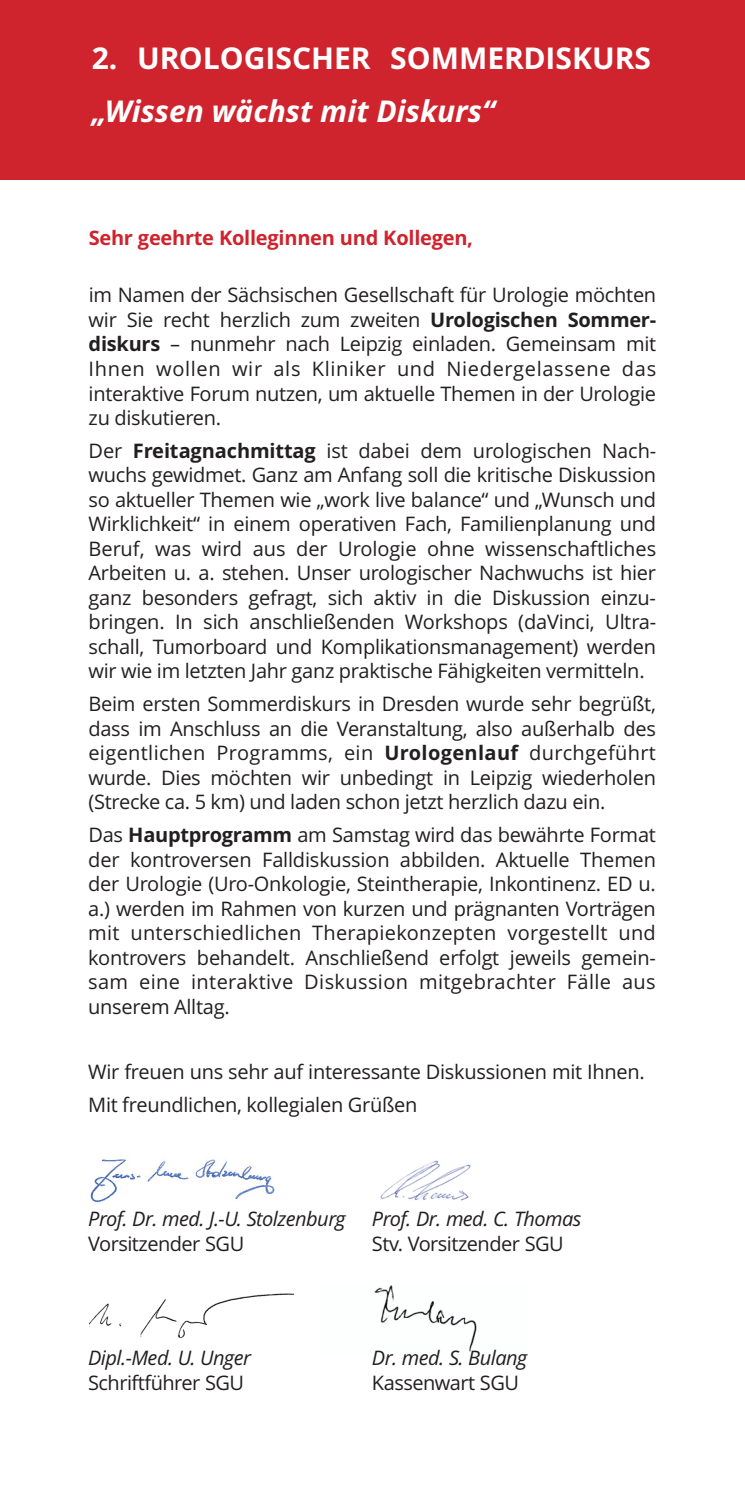
<style>
.page{position:relative;width:745px;height:1489px;background:#fff}
.page>*{position:absolute;margin:0;border:0;box-sizing:border-box;transform-origin:0 0}
.t1{font:700 30px "Open Sans";color:#fff}
.t2{font:italic 700 30px "Open Sans";color:#fff}
.t3{font:20px/24.5px "Open Sans";letter-spacing:-.015em;color:#231f20;text-align:justify}
.t4{font:italic 20px "Open Sans";letter-spacing:-.025em;color:#231f20}
.t5{font:700 20px "Open Sans";letter-spacing:-.015em;color:#cf232d}
.s1{font-weight:700}
</style>
<div class="page">
<img style="left:90px;top:1293px;width:203px;height:46px">
<img style="left:374px;top:1285px;width:103px;height:67px">
<img style="left:90px;top:1159px;width:185px;height:44px">
<img style="left:380px;top:1160px;width:91px;height:41px">
<div style="left:0;top:0;width:744px;height:180px;background:#cf232d"></div>
<h1 class="t1" style="left:92px;top:46px;width:560px">2. UROLOGISCHER SOMMERDISKURS</h1>
<h1 class="t2" style="left:92px;top:99px;width:404px">„Wissen wächst mit Diskurs“</h1>
<p class="t5" style="left:89px;top:230px;width:385px">Sehr geehrte Kolleginnen und Kollegen,</p>
<p class="t3" style="left:88px;top:285px;width:569px">im Namen der Sächsischen Gesellschaft für Urologie möchten wir Sie recht herzlich zum zweiten <span class="s1">Urologischen Sommer&shy;diskurs</span> – nunmehr nach Leipzig einladen. Gemeinsam mit Ihnen wollen wir als Kliniker und Niedergelassene das interaktive Forum nutzen, um aktuelle Themen in der Urologie zu diskutieren.</p>
<p class="t3" style="left:88px;top:440px;width:569px">Der <span class="s1">Freitagnachmittag</span> ist dabei dem urologischen Nach&shy;wuchs gewidmet. Ganz am Anfang soll die kritische Diskussion so aktueller Themen wie „work live balance“ und „Wunsch und Wirklichkeit“ in einem operativen Fach, Familienplanung und Beruf, was wird aus der Urologie ohne wissenschaftliches Arbeiten u. a. stehen. Unser urologischer Nachwuchs ist hier ganz besonders gefragt, sich aktiv in die Diskussion einzu&shy;bringen. In sich anschließenden Workshops (daVinci, Ultra&shy;schall, Tumorboard und Komplikationsmanagement) werden wir wie im letzten Jahr ganz praktische Fähigkeiten vermitteln.</p>
<p class="t3" style="left:88px;top:693px;width:568px">Beim ersten Sommerdiskurs in Dresden wurde sehr begrüßt, dass im Anschluss an die Veranstaltung, also außerhalb des eigentlichen Programms, ein <span class="s1">Urologenlauf</span> durchgeführt wurde. Dies möchten wir unbedingt in Leipzig wiederholen (Strecke ca. 5 km) und laden schon jetzt herzlich dazu ein.</p>
<p class="t3" style="left:88px;top:824px;width:569px">Das <span class="s1">Hauptprogramm</span> am Samstag wird das bewährte Format der kontroversen Falldiskussion abbilden. Aktuelle Themen der Urologie (Uro-Onkologie, Steintherapie, Inkontinenz. ED u. a.) werden im Rahmen von kurzen und prägnanten Vorträgen mit unterschiedlichen Therapiekonzepten vorgestellt und kontrovers behandelt. Anschließend erfolgt jeweils gemein&shy;sam eine interaktive Diskussion mitgebrachter Fälle aus unserem Alltag.</p>
<p class="t3" style="left:88px;top:1057px;width:558px;line-height:32.8px">Wir freuen uns sehr auf interessante Diskussionen mit Ihnen.<br>Mit freundlichen, kollegialen Grüßen</p>
<p class="t4" style="left:88px;top:1210px;width:259px">Prof. Dr. med. J.-U. Stolzenburg</p>
<p class="t4" style="left:372px;top:1210px;width:211px">Prof. Dr. med. C. Thomas</p>
<p class="t3" style="left:88px;top:1233px;width:157px">Vorsitzender SGU</p>
<p class="t3" style="left:372px;top:1233px;width:193px">Stv. Vorsitzender SGU</p>
<p class="t4" style="left:88px;top:1349px;width:164px">Dipl.-Med. U. Unger</p>
<p class="t4" style="left:372px;top:1349px;width:157px">Dr. med. S. Bulang</p>
<p class="t3" style="left:88px;top:1371px;width:157px">Schriftführer SGU</p>
<p class="t3" style="left:372px;top:1371px;width:148px">Kassenwart SGU</p>
</div>
